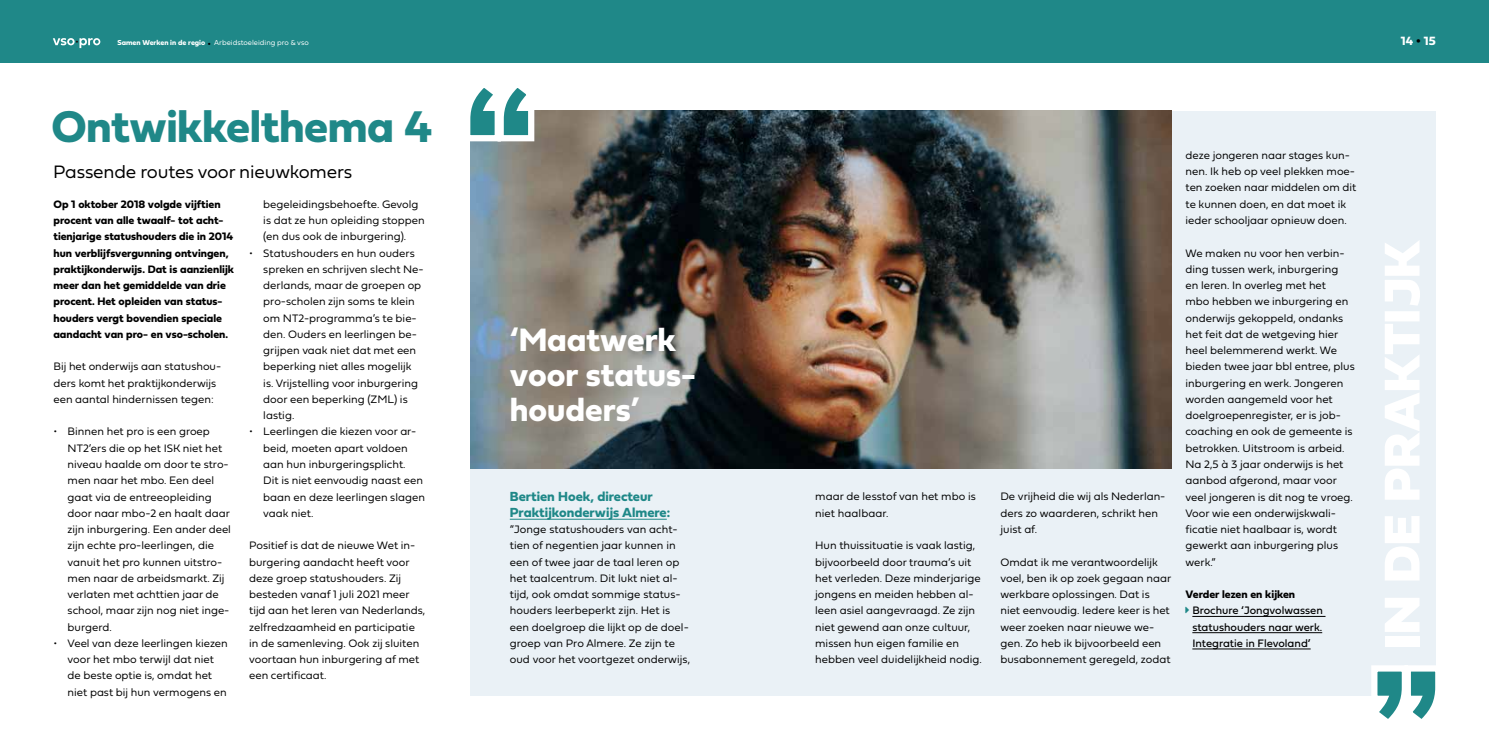
<style>
.page{position:relative;width:1489px;height:745px;background:#fff}
.page>*{position:absolute;margin:0;border:0;box-sizing:border-box;transform-origin:0 0}
.t1{font:52.5px "Fieldwork Geo Black";color:#fff}
.t2{font:46.25px "Fieldwork Geo Bold";letter-spacing:-.01em;color:#1f8888}
.t3{font:33.75px/35px "Fieldwork Geo Bold";color:#fff}
.t4{font:18.75px "Fieldwork Geo Light";letter-spacing:-.01em;color:#000}
.t5{font:13.75px/16.2px "Fieldwork Geo Bold";color:#1f8888}
.t6{font:12.5px "Fieldwork Geo Bold";color:#fff}
.t7{font:11.25px/16.2px "Fieldwork Geo Light";color:#000}
.t8{font:11.25px/16.2px "Fieldwork Geo Bold";color:#000}
.t9{font:11.25px/16.2px "Fieldwork Geo Regular";color:#000;text-align:justify}
.t10{font:7.5px "Fieldwork Geo Light";color:#fff}
.s1{font-family:"Fieldwork Geo Bold"}
.s2{font-size:12.5px;color:#000}
.s3{color:#000}
</style>
<div class="page">
<div style="left:0;top:0;width:1488px;height:62px;background:#1f8888"></div>
<div style="left:470px;top:111px;width:965px;height:584px;background:#eaf1f6"></div>
<svg style="left:1365px;top:661px;width:71px;height:58px"></svg>
<img style="left:470px;top:111px;width:701px;height:357px">
<svg style="left:470px;top:88px;width:70px;height:56px"></svg>
<svg style="left:53px;top:38px;width:47px;height:10px"></svg>
<hr style="left:1192px;top:615px;width:133px;height:1px;background:#000">
<hr style="left:1192px;top:632px;width:130px;height:1px;background:#000">
<hr style="left:1192px;top:648px;width:118px;height:1px;background:#000">
<hr style="left:510px;top:518px;width:156px;height:1px;background:#1f8888">
<p class="t10" style="left:117px;top:37px;width:193px"><span class="s1">Samen Werken in de regio</span> <span class="s2">•</span> Arbeidstoeleiding pro &amp; vso</p>
<p class="t6" style="left:1400px;top:31px;width:36px">14 <span class="s3">•</span> 15</p>
<h2 class="t2" style="left:51px;top:90px;width:382px">Ontwikkelthema 4</h2>
<h3 class="t4" style="left:53px;top:156px;width:300px">Passende routes voor nieuwkomers</h3>
<p class="t7" style="left:263px;top:195px;width:163px">begeleidingsbehoefte. Gevolg is dat ze hun opleiding stoppen (en dus ook de inburgering).</p>
<p class="t7" style="left:263px;top:244px;width:162px;text-indent:-14px">• Statushouders en hun ouders spreken en schrijven slecht Ne&shy;derlands, maar de groepen op pro-scholen zijn soms te klein om NT2-programma’s te bie&shy;den. Ouders en leerlingen be&shy;grijpen vaak niet dat met een beperking niet alles mogelijk is. Vrijstelling voor inburgering door een beperking (ZML) is lastig.</p>
<p class="t7" style="left:263px;top:423px;width:163px;text-indent:-14px">• Leerlingen die kiezen voor ar&shy;beid, moeten apart voldoen aan hun inburgeringsplicht.<br>Dit is niet eenvoudig naast een baan en deze leerlingen slagen vaak niet.</p>
<p class="t7" style="left:249px;top:536px;width:178px">Positief is dat de nieuwe Wet in&shy;burgering aandacht heeft voor deze groep statushouders. Zij besteden vanaf 1 juli 2021 meer tijd aan het leren van Nederlands, zelfredzaamheid en participatie in de samenleving. Ook zij sluiten voortaan hun inburgering af met een certificaat.</p>
<p class="t8" style="left:53px;top:195px;width:182px">Op 1 oktober 2018 volgde vijftien procent van alle twaalf- tot acht&shy;tienjarige statushouders die in 2014 hun verblijfsvergunning ontvingen, praktijkonderwijs. Dat is aanzienlijk meer dan het gemiddelde van drie procent. Het opleiden van status&shy;houders vergt bovendien speciale aandacht van pro- en vso-scholen.</p>
<p class="t7" style="left:53px;top:358px;width:169px">Bij het onderwijs aan statushou&shy;ders komt het praktijkonderwijs een aantal hindernissen tegen:</p>
<p class="t7" style="left:68px;top:423px;width:165px;text-indent:-14px">• Binnen het pro is een groep<br>NT2’ers die op het ISK niet het niveau haalde om door te stro&shy;men naar het mbo. Een deel gaat via de entreeopleiding door naar mbo-2 en haalt daar zijn inburgering. Een ander deel zijn echte pro-leerlingen, die vanuit het pro kunnen uitstro&shy;men naar de arbeidsmarkt. Zij verlaten met achttien jaar de school, maar zijn nog niet inge&shy;burgerd.</p>
<p class="t7" style="left:68px;top:634px;width:162px;text-indent:-14px">• Veel van deze leerlingen kiezen voor het mbo terwijl dat niet de beste optie is, omdat het niet past bij hun vermogens en</p>
<h3 class="t3" style="left:510px;top:321px;width:185px">‘Maatwerk voor status&shy;houders’</h3>
<p class="t5" style="left:510px;top:487px;width:162px">Bertien Hoek, directeur<br>Praktijkonderwijs Almere:</p>
<p class="t7" style="left:510px;top:520px;width:182px">“Jonge statushouders van acht&shy;tien of negentien jaar kunnen in een of twee jaar de taal leren op het taalcentrum. Dit lukt niet al&shy;tijd, ook omdat sommige status&shy;houders leerbeperkt zijn. Het is een doelgroep die lijkt op de doel&shy;groep van Pro Almere. Ze zijn te oud voor het voortgezet onderwijs,</p>
<p class="t7" style="left:815px;top:487px;width:162px">maar de lesstof van het mbo is niet haalbaar.</p>
<p class="t7" style="left:815px;top:536px;width:168px">Hun thuissituatie is vaak lastig, bijvoorbeeld door trauma’s uit het verleden. Deze minderjarige jongens en meiden hebben al&shy;leen asiel aangevraagd. Ze zijn niet gewend aan onze cultuur, missen hun eigen familie en hebben veel duidelijkheid nodig.</p>
<p class="t7" style="left:1000px;top:487px;width:166px">De vrijheid die wij als Nederlan&shy;ders zo waarderen, schrikt hen juist af.</p>
<p class="t7" style="left:1000px;top:552px;width:172px">Omdat ik me verantwoordelijk voel, ben ik op zoek gegaan naar werkbare oplossingen. Dat is niet eenvoudig. Iedere keer is het weer zoeken naar nieuwe we&shy;gen. Zo heb ik bijvoorbeeld een busabonnement geregeld, zodat</p>
<p class="t7" style="left:1185px;top:146px;width:172px">deze jongeren naar stages kun&shy;nen. Ik heb op veel plekken moe&shy;ten zoeken naar middelen om dit te kunnen doen, en dat moet ik ieder schooljaar opnieuw doen.</p>
<p class="t7" style="left:1185px;top:244px;width:171px">We maken nu voor hen verbin&shy;ding tussen werk, inburgering<br>en leren. In overleg met het<br>mbo hebben we inburgering en onderwijs gekoppeld, ondanks het feit dat de wetgeving hier heel belemmerend werkt. We bieden twee jaar bbl entree, plus inburgering en werk. Jongeren worden aangemeld voor het doelgroepenregister, er is job&shy;coaching en ook de gemeente is betrokken. Uitstroom is arbeid.<br>Na 2,5 à 3 jaar onderwijs is het aanbod afgerond, maar voor veel jongeren is dit nog te vroeg.<br>Voor wie een onderwijskwali&shy;ficatie niet haalbaar is, wordt gewerkt aan inburgering plus werk.”</p>
<p class="t8" style="left:1185px;top:585px;width:111px">Verder lezen en kijken</p>
<p class="t9" style="left:1192px;top:601px;width:132px">Brochure ‘Jongvolwassen statushouders naar werk.<br>Integratie in Flevoland’</p>
<h1 class="t1" style="left:1354px;top:648px;width:410px;rotate:-90deg">IN DE PRAKTIJK</h1>
</div>
